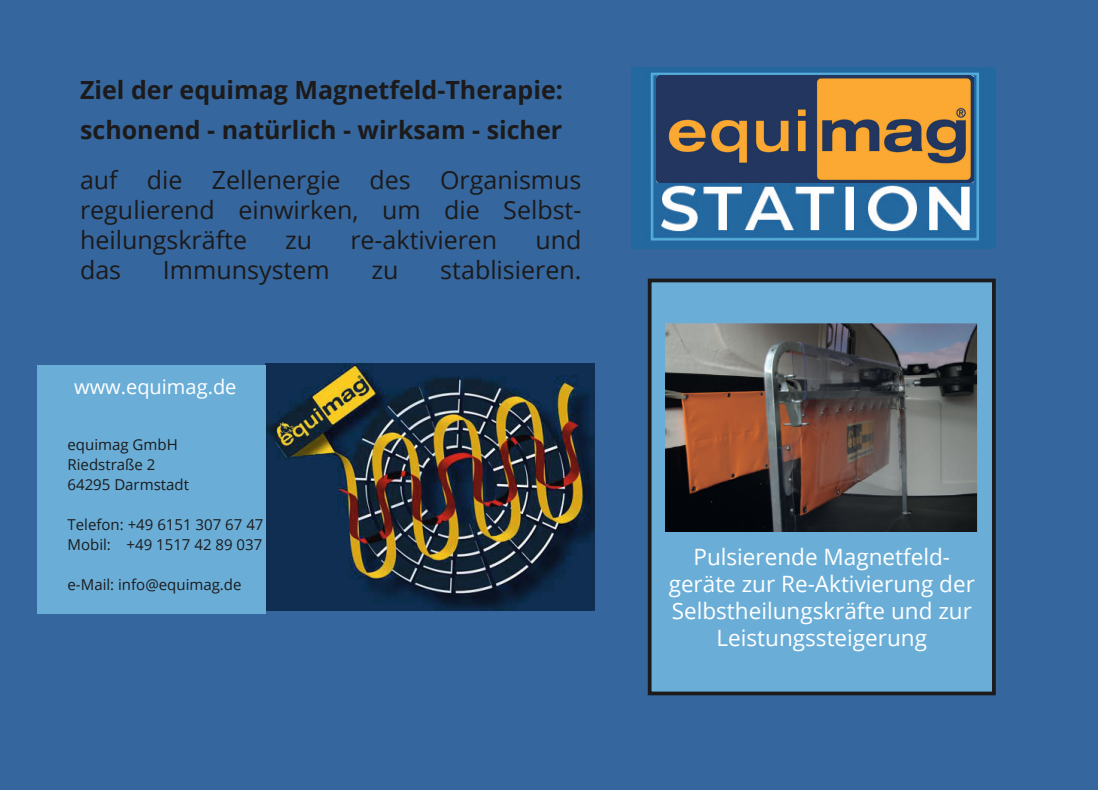
<style>
.page{position:relative;width:1098px;height:790px;background:#fff}
.page>*{position:absolute;margin:0;border:0;box-sizing:border-box;transform-origin:0 0}
.t1{font:25px/30px "Open Sans";color:#1c1a1b;text-align:justify}
.t2{font:700 25px/40px "Open Sans";color:#1c1a1b}
.t3{font:22.5px/27px "Open Sans";color:#fff;text-align:center}
.t4{font:20px "Open Sans";color:#fff}
.t5{font:15px/20px "Open Sans";color:#1c1a1b}
</style>
<div class="page">
<div style="left:0;top:0;width:1097px;height:789px;background:#35679e"></div>
<img style="left:265px;top:363px;width:329px;height:247px">
<div style="left:38px;top:365px;width:228px;height:248px;background:#6aaed8"></div>
<div style="left:649px;top:280px;width:344px;height:413px;background:#6aaed8"></div>
<div style="left:647px;top:278px;width:348px;height:417px;border:4px solid #1c1a1b"></div>
<img style="left:631px;top:68px;width:364px;height:180px">
<img style="left:665px;top:323px;width:312px;height:207px">
<img style="left:656px;top:76px;width:317px;height:106px">
<p class="t2" style="left:80px;top:69px;width:484px">Ziel der equimag Magnetfeld-Therapie: schonend - natürlich - wirksam - sicher</p>
<p class="t1" style="left:80px;top:164px;width:503px">auf die Zellenergie des Organismus regulierend einwirken, um die Selbst&shy;heilungskräfte</p>
<p class="t1" style="left:285px;top:224px;width:29px">zu</p>
<p class="t1" style="left:350px;top:224px;width:148px">re-aktivieren</p>
<p class="t1" style="left:535px;top:224px;width:48px">und</p>
<p class="t1" style="left:80px;top:254px;width:43px">das</p>
<p class="t1" style="left:163px;top:254px;width:168px">Immunsystem</p>
<p class="t1" style="left:371px;top:254px;width:29px">zu</p>
<p class="t1" style="left:440px;top:254px;width:143px">stablisieren.</p>
<p class="t4" style="left:74px;top:373px;width:164px">www.equimag.de</p>
<p class="t5" style="left:68px;top:434px;width:123px">equimag GmbH<br>Riedstraße 2<br>64295 Darmstadt</p>
<p class="t5" style="left:68px;top:514px;width:197px">Telefon: +49 6151 307 67 47<br>Mobil: +49 1517 42 89 037</p>
<p class="t5" style="left:68px;top:574px;width:175px">e-Mail: info@equimag.de</p>
<p class="t3" style="left:668px;top:542px;width:308px">Pulsierende Magnetfeld&shy;geräte zur Re-Aktivierung der<br>Selbstheilungskräfte und zur<br>Leistungssteigerung</p>
</div>
